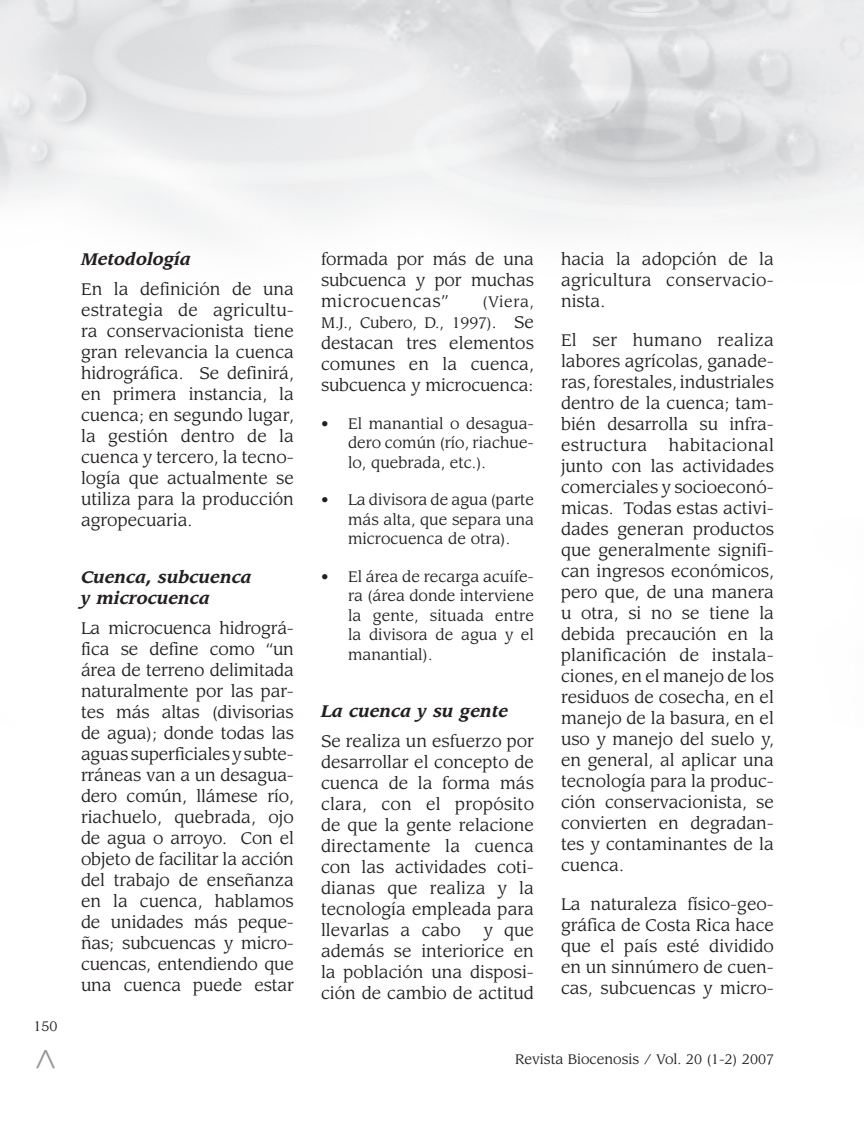
<style>
.page{position:relative;width:864px;height:1134px;background:#fff}
.page>*{position:absolute;margin:0;border:0;box-sizing:border-box;transform-origin:0 0}
.t1{font:36px "Leawood Std";color:#939598}
.t2{font:16.5px/21px "Leawood Std";color:#231f20;text-align:justify}
.t3{font:italic 700 16.5px/21px "Leawood Std";color:#231f20}
.t4{font:15px/19.5px "Leawood Std";color:#231f20;text-align:justify}
.t5{font:13.5px "Leawood Std";color:#231f20}
.s1{font-size:16.5px}
</style>
<div class="page">
<p class="t5" style="left:34px;top:1019px;width:25px">150</p>
<h1 class="t1" style="left:21px;top:1070px;width:23px;rotate:-90deg">&gt;</h1>
<p class="t3" style="left:81px;top:249px;width:111px">Metodología</p>
<p class="t2" style="left:81px;top:279px;width:215px">En la definición de una estrategia de agricultu&shy;ra conservacionista tiene gran relevancia la cuenca hidrográfica. Se definirá, en primera instancia, la cuenca; en segundo lugar, la gestión dentro de la cuenca y tercero, la tecno&shy;logía que actualmente se utiliza para la producción agropecuaria.</p>
<p class="t3" style="left:81px;top:567px;width:172px">Cuenca, subcuenca y microcuenca</p>
<p class="t2" style="left:81px;top:618px;width:215px">La microcuenca hidrográ&shy;fica se define como “un área de terreno delimitada naturalmente por las par&shy;tes más altas (divisorias de agua); donde todas las aguas superficiales y subte&shy;rráneas van a un desagua&shy;dero común, llámese río, riachuelo, quebrada, ojo de agua o arroyo. Con el objeto de facilitar la acción del trabajo de enseñanza en la cuenca, hablamos de unidades más peque&shy;ñas; subcuencas y micro&shy;cuencas, entendiendo que una cuenca puede estar</p>
<p class="t2" style="left:321px;top:249px;width:215px">formada por más de una subcuenca y por muchas microcuencas”</p>
<p class="t4" style="left:321px;top:292px;width:215px;line-height:21px;text-align:right">(Viera,<br>M.J., Cubero, D., 1997)<span class="s1">. Se</span></p>
<p class="t2" style="left:321px;top:333px;width:215px">destacan tres elementos comunes en la cuenca, subcuenca y microcuenca:</p>
<p class="t4" style="left:348px;top:414px;width:188px;text-indent:-27px">• El manantial o desagua&shy;dero común (río, riachue&shy;lo, quebrada, etc.).</p>
<p class="t4" style="left:348px;top:490px;width:187px;text-indent:-27px">• La divisora de agua (parte más alta, que separa una microcuenca de otra).</p>
<p class="t4" style="left:348px;top:567px;width:188px;text-indent:-27px">• El área de recarga acuífe&shy;ra (área donde interviene la gente, situada entre la divisora de agua y el manantial).</p>
<p class="t3" style="left:321px;top:700px;width:189px">La cuenca y su gente</p>
<p class="t2" style="left:321px;top:731px;width:215px">Se realiza un esfuerzo por desarrollar el concepto de cuenca de la forma más clara, con el propósito de que la gente relacione directamente la cuenca con las actividades coti&shy;dianas que realiza y la tecnología empleada para llevarlas a cabo</p>
<p class="t2" style="left:321px;top:920px;width:215px;text-indent:163px">y que además se interiorice en la población una disposi&shy;ción de cambio de actitud</p>
<p class="t2" style="left:561px;top:249px;width:215px">hacia la adopción de la agricultura conservacio&shy;nista.</p>
<p class="t2" style="left:561px;top:330px;width:215px">El ser humano realiza labores agrícolas, ganade&shy;ras, forestales, industriales dentro de la cuenca; tam&shy;bién desarrolla su infra&shy;estructura</p>
<p class="t2" style="left:561px;top:435px;width:215px;text-indent:108px">habitacional junto con las actividades comerciales y socioeconó&shy;micas. Todas estas activi&shy;dades generan productos que generalmente signifi&shy;can ingresos económicos, pero que, de una manera u otra, si no se tiene la debida precaución en la planificación de instala&shy;ciones, en el manejo de los residuos de cosecha, en el manejo de la basura, en el uso y manejo del suelo y, en general, al aplicar una tecnología para la produc&shy;ción conservacionista, se convierten en degradan&shy;tes y contaminantes de la cuenca.</p>
<p class="t2" style="left:561px;top:894px;width:215px">La naturaleza físico-geo&shy;gráfica de Costa Rica hace que el país esté dividido en un sinnúmero de cuen&shy;cas, subcuencas y micro-</p>
<p class="t5" style="left:515px;top:1051px;width:260px">Revista Biocenosis / Vol. 20 (1-2) 2007</p>
</div>
